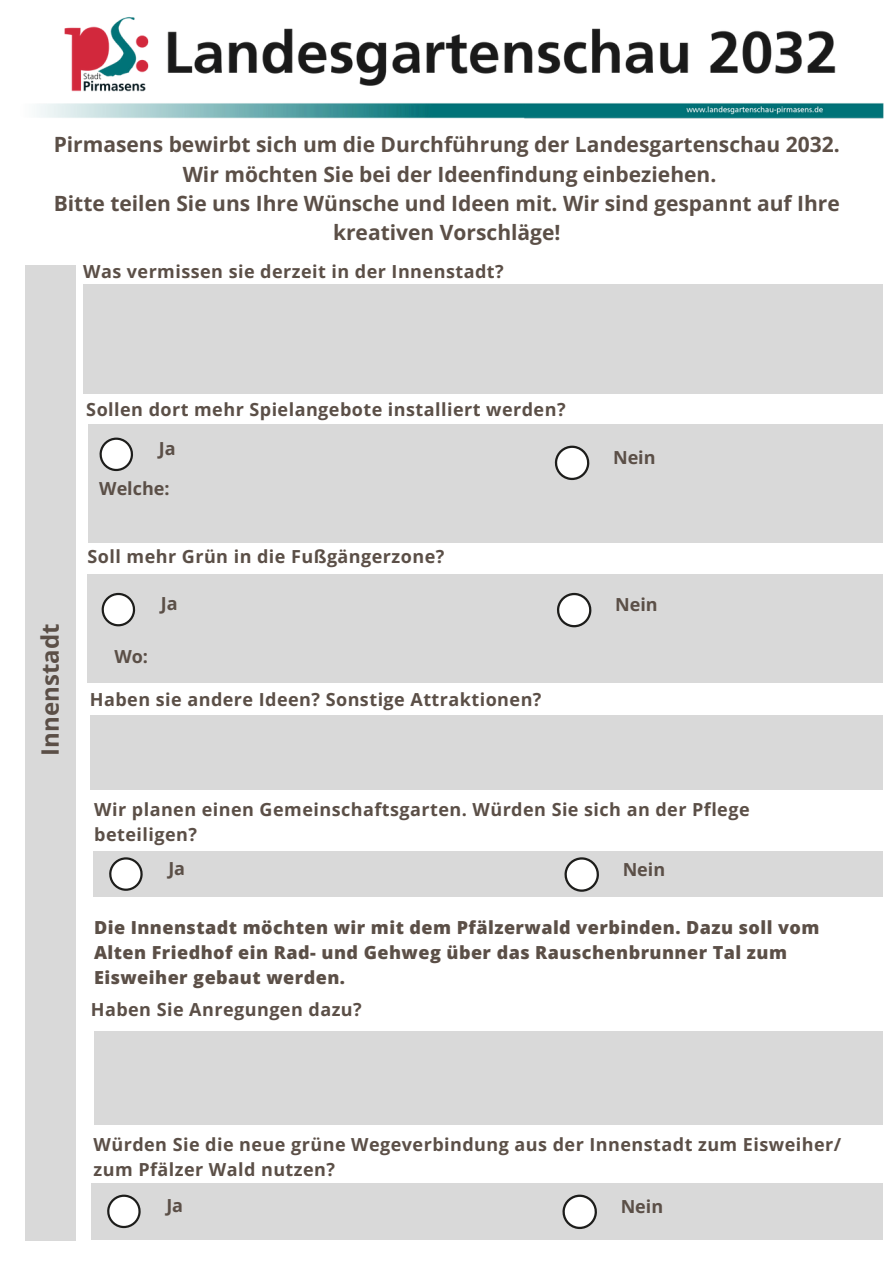
<style>
.page{position:relative;width:894px;height:1264px;background:#fff}
.page>*{position:absolute;margin:0;border:0;box-sizing:border-box;transform-origin:0 0}
.t1{font:700 24px "Open Sans";color:#5b4f47}
.t2{font:700 21px/29.2px "Open Sans";color:#5b4f47;text-align:center}
.t3{font:700 18px/24.8px "Open Sans";letter-spacing:.025em;color:#5b4f47}
.t4{font:800 18px/24.8px "Open Sans";letter-spacing:.025em;color:#5b4f47}
</style>
<div class="page">
<div style="left:83px;top:284px;width:799px;height:109px;background:#d9d9d9"></div>
<div style="left:88px;top:424px;width:794px;height:119px;background:#d9d9d9"></div>
<div style="left:88px;top:574px;width:794px;height:108px;background:#d9d9d9"></div>
<img style="left:37px;top:17px;width:847px;height:102px">
<svg style="left:99px;top:437px;width:34px;height:34px"></svg>
<svg style="left:554px;top:445px;width:35px;height:35px"></svg>
<svg style="left:102px;top:593px;width:33px;height:33px"></svg>
<svg style="left:557px;top:593px;width:34px;height:34px"></svg>
<div style="left:90px;top:715px;width:792px;height:74px;background:#d9d9d9"></div>
<div style="left:93px;top:851px;width:789px;height:45px;background:#d9d9d9"></div>
<svg style="left:109px;top:857px;width:34px;height:33px"></svg>
<svg style="left:564px;top:857px;width:35px;height:34px"></svg>
<div style="left:94px;top:1031px;width:788px;height:93px;background:#d9d9d9"></div>
<div style="left:25px;top:265px;width:50px;height:975px;background:#d9d9d9"></div>
<div style="left:91px;top:1183px;width:791px;height:57px;background:#d9d9d9"></div>
<svg style="left:107px;top:1194px;width:34px;height:34px"></svg>
<svg style="left:562px;top:1194px;width:35px;height:34px"></svg>
<p class="t2" style="left:54px;top:130px;width:787px">Pirmasens bewirbt sich um die Durchführung der Landesgartenschau 2032.<br>Wir möchten Sie bei der Ideenfindung einbeziehen.<br>Bitte teilen Sie uns Ihre Wünsche und Ideen mit. Wir sind gespannt auf Ihre kreativen Vorschläge!</p>
<p class="t3" style="left:83px;top:259px;width:422px">Was vermissen sie derzeit in der Innenstadt?</p>
<p class="t3" style="left:86px;top:396px;width:480px">Sollen dort mehr Spielangebote installiert werden?</p>
<h2 class="t3" style="left:159px;top:435px;width:18px">Ja</h2>
<h1 class="t3" style="left:613px;top:444px;width:44px">Nein</h1>
<p class="t3" style="left:99px;top:475px;width:72px">Welche:</p>
<p class="t3" style="left:88px;top:544px;width:358px">Soll mehr Grün in die Fußgängerzone?</p>
<p class="t1" style="left:33px;top:755px;width:133px;rotate:-90deg">Innenstadt</p>
<p class="t3" style="left:161px;top:591px;width:18px">Ja</p>
<p class="t3" style="left:615px;top:591px;width:44px">Nein</p>
<p class="t3" style="left:114px;top:643px;width:35px">Wo:</p>
<p class="t3" style="left:90px;top:686px;width:453px">Haben sie andere Ideen? Sonstige Attraktionen?</p>
<p class="t3" style="left:94px;top:796px;width:656px">Wir planen einen Gemeinschaftsgarten. Würden Sie sich an der Pflege beteiligen?</p>
<p class="t3" style="left:168px;top:855px;width:18px">Ja</p>
<p class="t3" style="left:622px;top:856px;width:44px">Nein</p>
<p class="t4" style="left:94px;top:914px;width:726px">Die Innenstadt möchten wir mit dem Pfälzerwald verbinden. Dazu soll vom<br>Alten Friedhof ein Rad- und Gehweg über das Rauschenbrunner Tal zum<br>Eisweiher gebaut werden.</p>
<p class="t3" style="left:91px;top:996px;width:272px">Haben Sie Anregungen dazu?</p>
<p class="t3" style="left:93px;top:1131px;width:749px">Würden Sie die neue grüne Wegeverbindung aus der Innenstadt zum Eisweiher/ zum Pfälzer Wald nutzen?</p>
<p class="t3" style="left:166px;top:1192px;width:18px">Ja</p>
<p class="t3" style="left:620px;top:1193px;width:44px">Nein</p>
</div>
